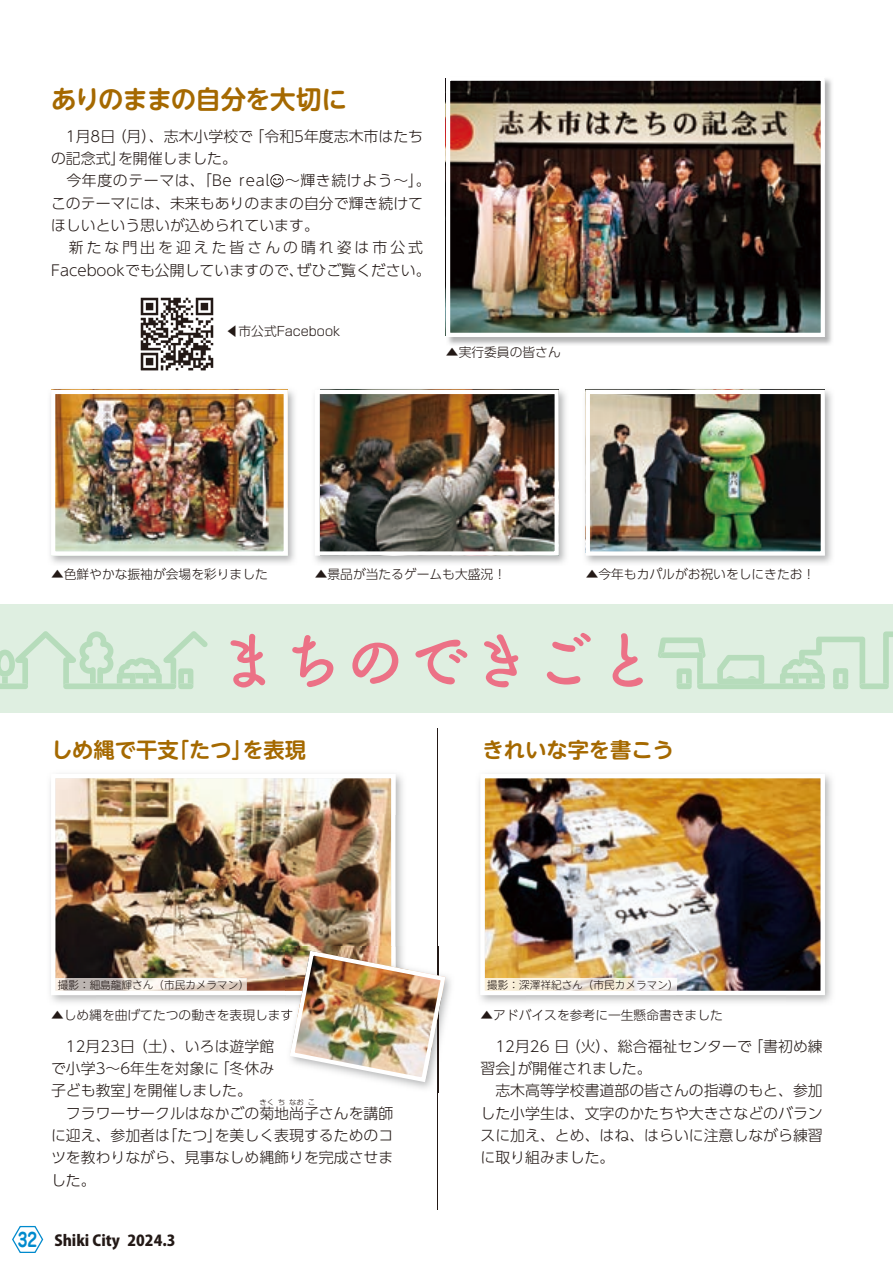
<style>
.page{position:relative;width:893px;height:1263px;background:#fff}
.page>*{position:absolute;margin:0;border:0;box-sizing:border-box;transform-origin:0 0}
.t1{font:700 62.85px "Tsuku B Rd Gothic";color:#ec7186}
.t2{font:700 25.5px "UD Shin M Go Pr 6 N De";letter-spacing:-.045em;color:#a56900}
.t3{font:700 21.3px "UD Shin M Go Pr 6 N De";color:#a56900}
.t4{font:800 15px "Koz Go Pro";color:#231916}
.t5{font:300 14.85px/22.4px "UD Shin Go Pr 6 N";color:#231916}
.t6{font:300 12.75px "UD Shin Go Pr 6 N";color:#231916}
.t7{font:300 12.75px "Shin Go Pro";color:#231916}
.t8{font:300 10.65px "UD Shin M Go Pr 6 N";color:#231916}
.t9{font:300 7.5px "UD Shin Go Pr 6 N";color:#231916}
.s1{font-family:"Jun 501 Pro";font-weight:700;font-size:19.2px;color:#008acd}
</style>
<div class="page">
<div style="left:0;top:604px;width:893px;height:108px;background:#dfefe1"></div>
<svg style="left:0;top:631px;width:208px;height:58px"></svg>
<svg style="left:658px;top:631px;width:235px;height:58px"></svg>
<img style="left:50px;top:774px;width:353px;height:42px">
<img style="left:395px;top:816px;width:8px;height:130px">
<img style="left:51px;top:774px;width:344px;height:217px">
<img style="left:479px;top:774px;width:353px;height:42px">
<img style="left:480px;top:774px;width:345px;height:217px">
<hr style="left:438px;top:728px;width:1px;height:482px;background:#231916">
<div style="left:271px;top:174px;width:12px;height:13px;border:1px solid #231916;border-radius:50%"></div>
<svg style="left:273px;top:178px;width:8px;height:7px"></svg>
<svg style="left:480px;top:978px;width:196px;height:15px"></svg>
<svg style="left:51px;top:978px;width:196px;height:13px"></svg>
<img style="left:50px;top:389px;width:245px;height:175px">
<img style="left:56px;top:395px;width:227px;height:156px">
<div style="left:51px;top:390px;width:237px;height:166px;border:4px solid #fff"></div>
<img style="left:448px;top:78px;width:384px;height:267px">
<img style="left:451px;top:82px;width:369px;height:250px">
<div style="left:446px;top:77px;width:379px;height:260px;border:4px solid #fff"></div>
<img style="left:314px;top:389px;width:252px;height:175px">
<img style="left:320px;top:395px;width:234px;height:156px">
<div style="left:315px;top:390px;width:244px;height:166px;border:4px solid #fff"></div>
<img style="left:585px;top:389px;width:247px;height:175px">
<img style="left:591px;top:395px;width:229px;height:156px">
<div style="left:586px;top:390px;width:239px;height:166px;border:4px solid #fff"></div>
<img style="left:140px;top:297px;width:74px;height:74px">
<img style="left:401px;top:946px;width:50px;height:146px">
<img style="left:285px;top:946px;width:110px;height:2px">
<img style="left:285px;top:948px;width:163px;height:136px">
<svg style="left:12px;top:1225px;width:32px;height:28px"></svg>
<h2 class="t2" style="left:51px;top:77px;width:298px">ありのままの自分を大切に</h2>
<p class="t5" style="left:51px;top:124px;width:381px">　1月8日（月）、志木小学校で「令和5年度志木市はたちの記念式」を開催しました。<br>　今年度のテーマは、「Be real ～輝き続けよう～」。このテーマには、未来もありのままの自分で輝き続けてほしいという思いが込められています。<br>　新たな門出を迎えた皆さんの晴れ姿は市公式<br>Facebookでも公開していますので、ぜひご覧ください。</p>
<p class="t7" style="left:226px;top:320px;width:116px">◀市公式Facebook</p>
<p class="t6" style="left:446px;top:342px;width:116px">▲実行委員の皆さん</p>
<p class="t6" style="left:51px;top:564px;width:218px">▲色鮮やかな振袖が会場を彩りました</p>
<p class="t6" style="left:586px;top:564px;width:231px">▲今年もカパルがお祝いをしにきたお！</p>
<p class="t6" style="left:315px;top:564px;width:193px">▲景品が当たるゲームも大盛況！</p>
<h1 class="t1" style="left:218px;top:611px;width:441px">まちのできごと</h1>
<h3 class="t3" style="left:51px;top:731px;width:257px">しめ縄で干支「たつ」を表現</h3>
<h3 class="t3" style="left:483px;top:731px;width:193px">きれいな字を書こう</h3>
<p class="t8" style="left:58px;top:976px;width:193px">撮影：細島龍輝さん（市民カメラマン）</p>
<p class="t8" style="left:487px;top:976px;width:193px">撮影：深澤祥紀さん（市民カメラマン）</p>
<p class="t6" style="left:51px;top:1004px;width:244px">▲しめ縄を曲げてたつの動きを表現します</p>
<p class="t6" style="left:480px;top:1004px;width:244px">▲アドバイスを参考に一生懸命書きました</p>
<p class="t5" style="left:51px;top:1034px;width:344px;text-indent:15px">12月23日（土）、いろは遊学館<br>で小学3～6年生を対象に「冬休み<br>子ども教室」を開催しました。<br>　フラワーサークルはなかごの菊地尚子さんを講師</p>
<p class="t5" style="left:480px;top:1034px;width:344px">　12月26 日（火）、総合福祉センターで「書初め練習会」が開催されました。<br>　志木高等学校書道部の皆さんの指導のもと、参加した小学生は、文字のかたちや大きさなどのバランスに加え、とめ、はね、はらいに注意しながら練習に取り組みました。</p>
<p class="t9" style="left:259px;top:1096px;width:16px">きく</p>
<p class="t9" style="left:278px;top:1096px;width:9px">ち</p>
<p class="t9" style="left:289px;top:1096px;width:16px">なお</p>
<p class="t9" style="left:308px;top:1096px;width:9px">こ</p>
<p class="t5" style="left:51px;top:1124px;width:344px;text-align:justify">に迎え、参加者は「たつ」を美しく表現するためのコツを教わりながら、見事なしめ縄飾りを完成させました。</p>
<p class="t4" style="left:18px;top:1231px;width:159px"><span class="s1">32</span> Shiki City 2024.3</p>
</div>
